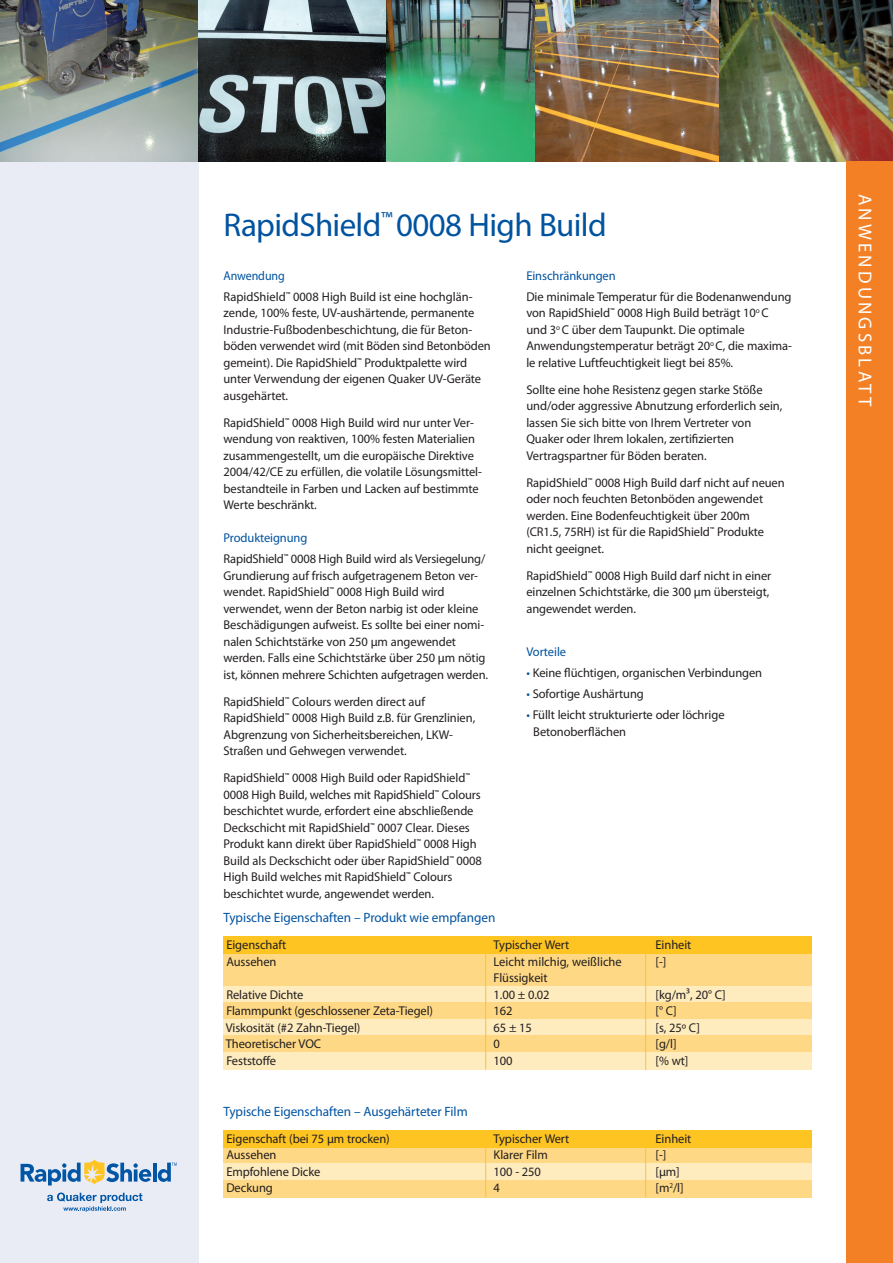
<style>
.page{position:relative;width:893px;height:1263px;background:#fff}
.page>*{position:absolute;margin:0;border:0;box-sizing:border-box;transform-origin:0 0}
.KOP{font:33px "Myriad Pro";letter-spacing:-.02em;color:#0153a0}
.TXT_Balk_rechts{font:18.75px "Myriad Pro";letter-spacing:.17em;color:#fff}
.Platte_TXT{font:13.5px "Myriad Pro";letter-spacing:-.005em;color:#0153a0}
.Platte_TXT-2{font:12.75px/16.5px "Myriad Pro";letter-spacing:-.005em;color:#231f20}
._3_Bullet_Kopje{font:12.75px "Myriad Pro";letter-spacing:-.005em;color:#0153a0;scale:.94 1}
.Platte_TXT-3{font:12.75px "Myriad Pro";letter-spacing:-.005em;color:#0153a0}
.s1{color:#0153a0}
</style>
<div class="page">
<div style="left:0;top:162px;width:198px;height:1101px;background:#e9ecf5"></div>
<img style="left:0;top:0;width:719px;height:162px">
<img style="left:719px;top:0;width:174px;height:162px">
<div style="left:224px;top:1147px;width:588px;height:17px;background:#fed884"></div>
<div style="left:224px;top:1163px;width:588px;height:17px;background:#feebbe"></div>
<div style="left:224px;top:1180px;width:588px;height:17px;background:#fed884"></div>
<div style="left:224px;top:1130px;width:588px;height:17px;background:#fec422"></div>
<div style="left:224px;top:953px;width:588px;height:33px;background:#fed884"></div>
<div style="left:224px;top:986px;width:588px;height:17px;background:#feebbe"></div>
<div style="left:224px;top:1003px;width:588px;height:17px;background:#fed884"></div>
<div style="left:224px;top:1019px;width:588px;height:17px;background:#feebbe"></div>
<div style="left:224px;top:1036px;width:588px;height:17px;background:#fed884"></div>
<div style="left:224px;top:1052px;width:588px;height:17px;background:#feebbe"></div>
<div style="left:224px;top:936px;width:588px;height:17px;background:#fec422"></div>
<div style="left:847px;top:162px;width:46px;height:1101px;background:#f48026"></div>
<svg style="left:47px;top:1192px;width:95px;height:20px"></svg>
<svg style="left:21px;top:1159px;width:130px;height:26px"></svg>
<hr style="left:153px;top:1162px;width:3px;height:19px;background:#0155a5">
<svg style="left:158px;top:1162px;width:19px;height:20px"></svg>
<hr style="left:485px;top:937px;width:1px;height:132px;background:#fec422">
<hr style="left:645px;top:937px;width:1px;height:133px;background:#fec422">
<hr style="left:485px;top:1130px;width:1px;height:67px;background:#fec422">
<hr style="left:645px;top:1130px;width:1px;height:67px;background:#fec422">
<p class="KOP" style="left:224px;top:205px;width:385px">RapidShield<sup>™</sup> 0008 High Build</p>
<p class="_3_Bullet_Kopje" style="left:224px;top:268px;width:67px">Anwendung</p>
<p class="Platte_TXT-2" style="left:224px;top:288px;width:269px">RapidShield<sup>™</sup> 0008 High Build ist eine hochglän&shy;zende, 100% feste, UV-aushärtende, permanente Industrie-Fußbodenbeschichtung, die für Beton&shy;böden verwendet wird (mit Böden sind Betonböden gemeint). Die RapidShield<sup>™</sup> Produktpalette wird unter Verwendung der eigenen Quaker UV-Geräte ausgehärtet.</p>
<p class="Platte_TXT-2" style="left:224px;top:414px;width:260px">RapidShield<sup>™</sup> 0008 High Build wird nur unter Ver&shy;wendung von reaktiven, 100% festen Materialien zusammengestellt, um die europäische Direktive 2004/42/CE zu erfüllen, die volatile Lösungsmittel&shy;bestandteile in Farben und Lacken auf bestimmte Werte beschränkt.</p>
<p class="Platte_TXT-2" style="left:224px;top:527px;width:263px;line-height:21px"><span class="s1">Produkteignung<br></span>RapidShield<sup>™</sup> 0008 High Build wird als Versiegelung/</p>
<p class="Platte_TXT-2" style="left:224px;top:567px;width:266px">Grundierung auf frisch aufgetragenem Beton ver&shy;wendet. RapidShield<sup>™</sup> 0008 High Build wird verwendet, wenn der Beton narbig ist oder kleine Beschädigungen aufweist. Es sollte bei einer nomi&shy;nalen Schichtstärke von 250 µm angewendet werden. Falls eine Schichtstärke über 250 µm nötig ist, können mehrere Schichten aufgetragen werden.</p>
<p class="Platte_TXT-2" style="left:224px;top:693px;width:253px">RapidShield<sup>™</sup> Colours werden direct auf RapidShield<sup>™</sup> 0008 High Build z.B. für Grenzlinien, Abgrenzung von Sicherheitsbereichen, LKW-Straßen und Gehwegen verwendet.</p>
<p class="Platte_TXT-2" style="left:224px;top:770px;width:260px">RapidShield<sup>™</sup> 0008 High Build oder RapidShield<sup>™ </sup>0008 High Build, welches mit RapidShield<sup>™</sup> Colours beschichtet wurde, erfordert eine abschließende Deckschicht mit RapidShield<sup>™</sup> 0007 Clear. Dieses Produkt kann direkt über RapidShield<sup>™</sup> 0008 High Build als Deckschicht oder über RapidShield<sup>™</sup> 0008<br>High Build welches mit RapidShield<sup>™</sup> Colours beschichtet wurde, angewendet werden.</p>
<p class="Platte_TXT-2" style="left:526px;top:265px;width:267px;line-height:21px"><span class="s1">Einschränkungen<br></span>Die minimale Temperatur für die Bodenanwendung</p>
<p class="Platte_TXT-2" style="left:526px;top:305px;width:267px">von RapidShield<sup>™</sup> 0008 High Build beträgt 10<sup>o</sup> C und 3<sup>o</sup> C über dem Taupunkt. Die optimale Anwendungstemperatur beträgt 20<sup>o</sup> C, die maxima&shy;le relative Luftfeuchtigkeit liegt bei 85%.</p>
<p class="Platte_TXT-2" style="left:526px;top:381px;width:257px">Sollte eine hohe Resistenz gegen starke Stöße und/oder aggressive Abnutzung erforderlich sein, lassen Sie sich bitte von Ihrem Vertreter von Quaker oder Ihrem lokalen, zertifizierten Vertragspartner für Böden beraten.</p>
<p class="Platte_TXT-2" style="left:526px;top:474px;width:260px">RapidShield<sup>™</sup> 0008 High Build darf nicht auf neuen oder noch feuchten Betonböden angewendet werden. Eine Bodenfeuchtigkeit über 200m (CR1.5, 75RH) ist für die RapidShield<sup>™</sup> Produkte nicht geeignet.</p>
<p class="Platte_TXT-2" style="left:526px;top:567px;width:246px">RapidShield<sup>™</sup> 0008 High Build darf nicht in einer einzelnen Schichtstärke, die 300 µm übersteigt, angewendet werden.</p>
<p class="Platte_TXT-3" style="left:526px;top:644px;width:41px">Vorteile</p>
<p class="Platte_TXT-2" style="left:526px;top:665px;width:237px"><span class="s1">•</span> Keine flüchtigen, organischen Verbindungen</p>
<p class="Platte_TXT-2" style="left:526px;top:686px;width:119px"><span class="s1">•</span> Sofortige Aushärtung</p>
<p class="Platte_TXT-2" style="left:533px;top:707px;width:193px;text-indent:-7px"><span class="s1">•</span> Füllt leicht strukturierte oder löchrige<br>Betonoberflächen</p>
<p class="Platte_TXT" style="left:224px;top:909px;width:273px">Typische Eigenschaften – Produkt wie empfangen</p>
<p class="Platte_TXT-2" style="left:226px;top:936px;width:61px">Eigenschaft</p>
<p class="Platte_TXT-2" style="left:494px;top:936px;width:77px">Typischer Wert</p>
<p class="Platte_TXT-2" style="left:656px;top:936px;width:37px">Einheit</p>
<p class="Platte_TXT-2" style="left:226px;top:953px;width:52px">Aussehen</p>
<p class="Platte_TXT-2" style="left:494px;top:953px;width:130px">Leicht milchig, weißliche</p>
<p class="Platte_TXT-2" style="left:656px;top:953px;width:12px">[-]</p>
<p class="Platte_TXT-2" style="left:494px;top:969px;width:56px">Flüssigkeit</p>
<p class="Platte_TXT-2" style="left:226px;top:986px;width:79px">Relative Dichte</p>
<p class="Platte_TXT-2" style="left:494px;top:986px;width:58px">1.00 ± 0.02</p>
<p class="Platte_TXT-2" style="left:656px;top:986px;width:72px">[kg/m³, 20° C]</p>
<p class="Platte_TXT-2" style="left:226px;top:1002px;width:208px">Flammpunkt (geschlossener Zeta-Tiegel)</p>
<p class="Platte_TXT-2" style="left:494px;top:1002px;width:21px">162</p>
<p class="Platte_TXT-2" style="left:656px;top:1002px;width:23px">[° C]</p>
<p class="Platte_TXT-2" style="left:226px;top:1019px;width:136px">Viskosität (#2 Zahn-Tiegel)</p>
<p class="Platte_TXT-2" style="left:494px;top:1019px;width:40px">65 ± 15</p>
<p class="Platte_TXT-2" style="left:656px;top:1019px;width:46px">[s, 25º C]</p>
<p class="Platte_TXT-2" style="left:226px;top:1035px;width:97px">Theoretischer VOC</p>
<p class="Platte_TXT-2" style="left:494px;top:1035px;width:8px">0</p>
<p class="Platte_TXT-2" style="left:656px;top:1035px;width:23px">[g/l]</p>
<p class="Platte_TXT-2" style="left:226px;top:1052px;width:51px">Feststoffe</p>
<p class="Platte_TXT-2" style="left:494px;top:1052px;width:21px">100</p>
<p class="Platte_TXT-2" style="left:656px;top:1052px;width:34px">[% wt]</p>
<p class="Platte_TXT" style="left:224px;top:1103px;width:246px">Typische Eigenschaften – Ausgehärteter Film</p>
<p class="Platte_TXT-2" style="left:227px;top:1130px;width:165px">Eigenschaft (bei 75 µm trocken)</p>
<p class="Platte_TXT-2" style="left:493px;top:1130px;width:77px">Typischer Wert</p>
<p class="Platte_TXT-2" style="left:655px;top:1130px;width:37px">Einheit</p>
<p class="Platte_TXT-2" style="left:226px;top:1146px;width:52px">Aussehen</p>
<p class="Platte_TXT-2" style="left:494px;top:1146px;width:56px">Klarer Film</p>
<p class="Platte_TXT-2" style="left:656px;top:1146px;width:12px">[-]</p>
<p class="Platte_TXT-2" style="left:226px;top:1163px;width:96px">Empfohlene Dicke</p>
<p class="Platte_TXT-2" style="left:494px;top:1163px;width:49px">100 - 250</p>
<p class="Platte_TXT-2" style="left:656px;top:1163px;width:26px">[µm]</p>
<p class="Platte_TXT-2" style="left:226px;top:1179px;width:48px">Deckung</p>
<p class="Platte_TXT-2" style="left:494px;top:1179px;width:8px">4</p>
<p class="Platte_TXT-2" style="left:656px;top:1179px;width:30px">[m<sup>2</sup>/l]</p>
<p class="TXT_Balk_rechts" style="left:877px;top:194px;width:214px;rotate:90deg">ANWENDUNGSBLATT</p>
</div>
